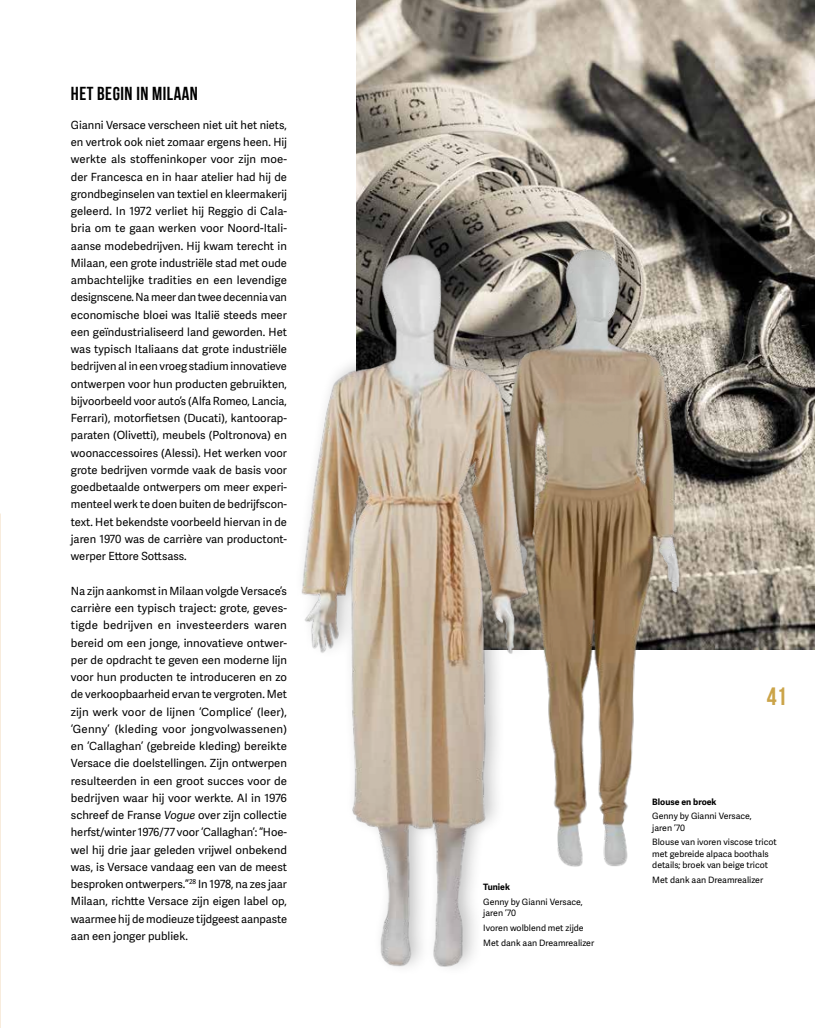
<style>
.page{position:relative;width:815px;height:1028px;background:#fff}
.page>*{position:absolute;margin:0;border:0;box-sizing:border-box;transform-origin:0 0}
.t1{font:25px "Bebas Neue";color:#cba449}
.t2{font:18.75px "Bebas Neue";letter-spacing:.025em;color:#000}
.t3{font:11.25px/17.2px "Adelle Sans";color:#000;text-align:justify}
.t4{font:8.75px/11.2px "Adelle Sans";color:#000}
.t5{font:700 8.75px "Adelle Sans";color:#000}
.s1{font-style:italic}
</style>
<div class="page">
<img style="left:356px;top:0;width:459px;height:649px">
<img style="left:496px;top:234px;width:199px;height:633px">
<div style="left:294px;top:235px;width:255px;height:741px;background:#000;opacity:.25"></div>
<img style="left:298px;top:244px;width:240px;height:730px">
<h2 class="t2" style="left:71px;top:84px;width:129px">HET BEGIN IN MILAAN</h2>
<p class="t3" style="left:71px;top:117px;width:218px">Gianni Versace verscheen niet uit het niets, en vertrok ook niet zomaar ergens heen. Hij werkte als stoffeninkoper voor zijn moe&shy;der Francesca en in haar atelier had hij de grondbeginselen van textiel en kleermakerij geleerd. In 1972 verliet hij Reggio di Cala&shy;bria om te gaan werken voor Noord-Itali&shy;aanse modebedrijven. Hij kwam terecht in Milaan, een grote industriële stad met oude ambachtelijke tradities en een levendige designscene. Na meer dan twee decennia van economische bloei was Italië steeds meer een geïndustrialiseerd land geworden. Het was typisch Italiaans dat grote industriële bedrijven al in een vroeg stadium innovatieve ontwerpen voor hun producten gebruikten, bijvoorbeeld voor auto’s (Alfa Romeo, Lancia, Ferrari), motorfietsen (Ducati), kantoorap&shy;paraten (Olivetti), meubels (Poltronova) en woonaccessoires (Alessi). Het werken voor grote bedrijven vormde vaak de basis voor goedbetaalde ontwerpers om meer experi&shy;menteel werk te doen buiten de bedrijfscon&shy;text. Het bekendste voorbeeld hiervan in de jaren 1970 was de carrière van productont&shy;werper Ettore Sottsass.</p>
<p class="t3" style="left:71px;top:582px;width:218px">Na zijn aankomst in Milaan volgde Versace’s carrière een typisch traject: grote, geves&shy;tigde bedrijven en investeerders waren bereid om een jonge, innovatieve ontwer&shy;per de opdracht te geven een moderne lijn voor hun producten te introduceren en zo de verkoopbaarheid ervan te vergroten. Met zijn werk voor de lijnen ‘Complice’ (leer), ‘Genny’ (kleding voor jongvolwassenen) en ‘Callaghan’ (gebreide kleding) bereikte Versace die doelstellingen. Zijn ontwerpen resulteerden in een groot succes voor de bedrijven waar hij voor werkte. Al in 1976 schreef de Franse <span class="s1">Vogue</span> over zijn collectie herfst/winter 1976/77 voor ‘Callaghan’: “Hoe&shy;wel hij drie jaar geleden vrijwel onbekend was, is Versace vandaag een van de meest besproken ontwerpers.”<sup>28</sup> In 1978, na zes jaar Milaan, richtte Versace zijn eigen label op, waarmee hij de modieuze tijdgeest aanpaste aan een jonger publiek.</p>
<p class="t5" style="left:483px;top:881px;width:28px">Tuniek</p>
<p class="t4" style="left:483px;top:896px;width:101px">Genny by Gianni Versace, jaren ’70</p>
<p class="t4" style="left:483px;top:920px;width:112px;line-height:14.8px">Ivoren wolblend met zijde<br>Met dank aan Dreamrealizer</p>
<h1 class="t1" style="left:767px;top:682px;width:21px">41</h1>
<p class="t5" style="left:652px;top:796px;width:66px">Blouse en broek</p>
<p class="t4" style="left:652px;top:811px;width:101px">Genny by Gianni Versace, jaren ’70</p>
<p class="t4" style="left:652px;top:837px;width:126px">Blouse van ivoren viscose tricot met gebreide alpaca boothals details; broek van beige tricot</p>
<p class="t4" style="left:652px;top:874px;width:112px">Met dank aan Dreamrealizer</p>
</div>
